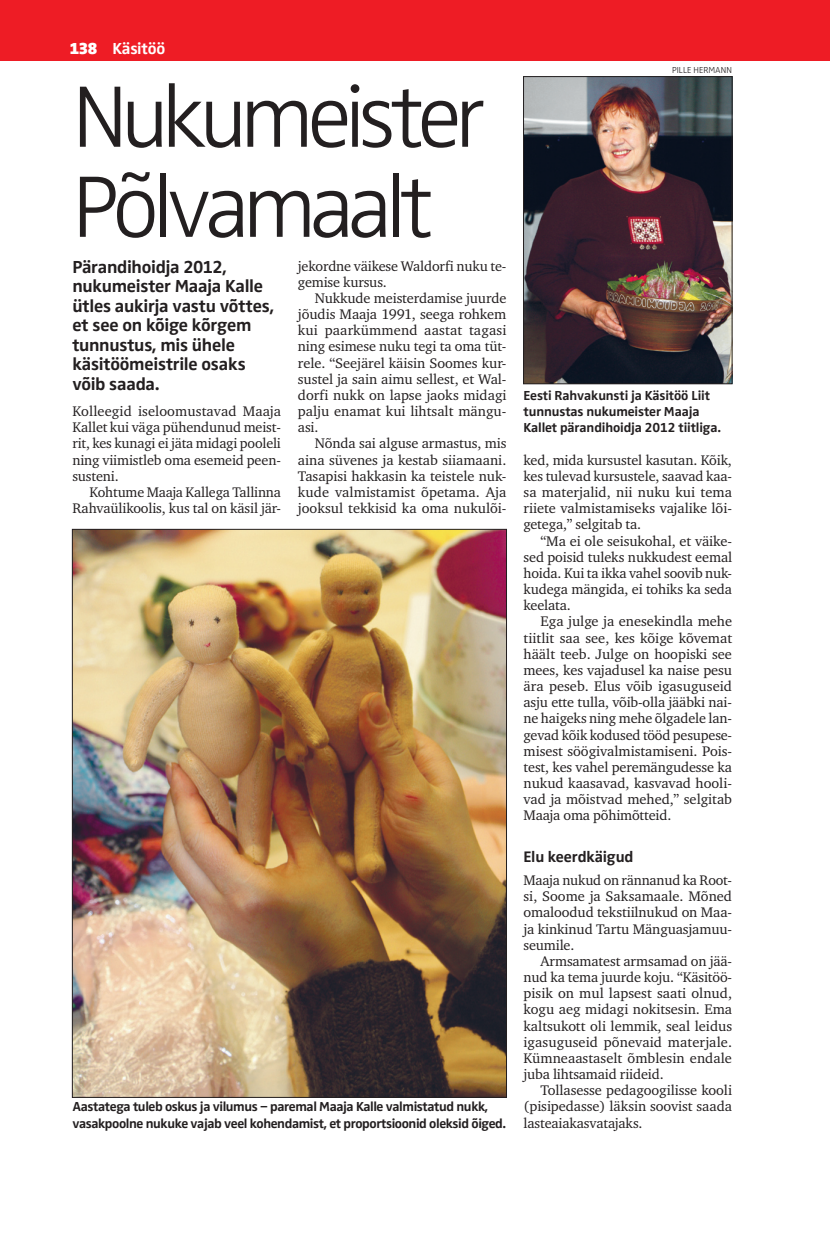
<style>
.page{position:relative;width:830px;height:1234px;background:#fff}
.page>*{position:absolute;margin:0;border:0;box-sizing:border-box;transform-origin:0 0}
.t1{font:300 90px/90px "Zwo Pro";letter-spacing:-.075em;color:#231f20}
.t2{font:700 18px/19.5px "Zwo Pro";letter-spacing:-.015em;color:#231f20}
.t3{font:700 16.5px "Zwo Pro";letter-spacing:-.02em;color:#fff}
.t4{font:700 15.75px "Zwo Pro";letter-spacing:-.01em;color:#231f20}
.t5{font:14.25px/16.2px "Charter ITC";letter-spacing:-.01em;color:#231f20;text-align:justify}
.t6{font:700 13.5px/16.2px "Zwo Pro";letter-spacing:-.03em;color:#231f20}
.t7{font:700 13.5px/16.2px "Zwo Pro";letter-spacing:-.01em;color:#231f20}
.t8{font:300 9px "Zwo Pro";color:#231f20}
.s1{font-weight:900}
</style>
<div class="page">
<div style="left:0;top:0;width:829px;height:60px;background:#ee1c25"></div>
<hr style="left:829px;top:0;width:1px;height:60px;background:#ee1c25">
<img style="left:525px;top:78px;width:205px;height:304px">
<div style="left:523px;top:76px;width:209px;height:308px;border:1px solid #231f20"></div>
<img style="left:74px;top:531px;width:430px;height:564px">
<p class="t3" style="left:70px;top:39px;width:97px"><span class="s1">138</span> Käsitöö</p>
<h1 class="t1" style="left:72px;top:74px;width:415px">Nukumeister<br>Põlvamaalt</h1>
<p class="t2" style="left:72px;top:257px;width:203px">Pärandihoidja 2012, nukumeister Maaja Kalle ütles aukirja vastu võttes, et see on kõige kõrgem tunnustus, mis ühele käsitöömeistrile osaks võib saada.</p>
<p class="t5" style="left:72px;top:403px;width:210px">Kolleegid iseloomustavad Maaja Kallet kui väga pühendunud meist&shy;rit, kes kunagi ei jäta midagi pooleli ning viimistleb oma esemeid peen&shy;susteni.</p>
<p class="t5" style="left:72px;top:484px;width:210px;text-align:right">Kohtume Maaja Kallega Tallinna<br>Rahvaülikoolis, kus tal on käsil jär-</p>
<p class="t5" style="left:298px;top:257px;width:210px">jekordne väikese Waldorfi nuku te&shy;gemise kursus.</p>
<p class="t5" style="left:298px;top:290px;width:210px;text-indent:17px">Nukkude meisterdamise juurde jõudis Maaja 1991, seega rohkem kui paarkümmend aastat tagasi ning esimese nuku tegi ta oma tüt&shy;rele. “Seejärel käisin Soomes kur&shy;sustel ja sain aimu sellest, et Wal&shy;dorfi nukk on lapse jaoks midagi palju enamat kui lihtsalt mängu&shy;asi.</p>
<p class="t5" style="left:298px;top:435px;width:210px;text-indent:17px">Nõnda sai alguse armastus, mis aina süvenes ja kestab siiamaani.<br>Tasapisi hakkasin ka teistele nuk&shy;kude valmistamist õpetama. Aja jooksul tekkisid ka oma nukulõi-</p>
<p class="t6" style="left:72px;top:1098px;width:435px">Aastatega tuleb oskus ja vilumus − paremal Maaja Kalle valmistatud nukk, vasakpoolne nukuke vajab veel kohendamist, et proportsioonid oleksid õiged.</p>
<p class="t8" style="left:671px;top:64px;width:61px">PILLE HERMANN</p>
<p class="t7" style="left:523px;top:387px;width:199px">Eesti Rahvakunsti ja Käsitöö Liit tunnustas nukumeister Maaja<br>Kallet pärandihoidja 2012 tiitliga.</p>
<p class="t5" style="left:523px;top:451px;width:210px">ked, mida kursustel kasutan. Kõik, kes tulevad kursustele, saavad kaa&shy;sa materjalid, nii nuku kui tema riiete valmistamiseks vajalike lõi&shy;getega,” selgitab ta.</p>
<p class="t5" style="left:523px;top:532px;width:210px;text-indent:17px">“Ma ei ole seisukohal, et väike&shy;sed poisid tuleks nukkudest eemal hoida. Kui ta ikka vahel soovib nuk&shy;kudega mängida, ei tohiks ka seda keelata.</p>
<p class="t5" style="left:523px;top:613px;width:210px;text-indent:17px">Ega julge ja enesekindla mehe tiitlit saa see, kes kõige kõvemat häält teeb. Julge on hoopiski see mees, kes vajadusel ka naise pesu ära peseb. Elus võib igasuguseid asju ette tulla, võib-olla jääbki nai&shy;ne haigeks ning mehe õlgadele lan&shy;gevad kõik kodused tööd pesupese&shy;misest söögivalmistamiseni. Pois&shy;test, kes vahel peremängudesse ka nukud kaasavad, kasvavad hooli&shy;vad ja mõistvad mehed,” selgitab Maaja oma põhimõtteid.</p>
<p class="t4" style="left:523px;top:847px;width:111px">Elu keerdkäigud</p>
<p class="t5" style="left:523px;top:871px;width:210px">Maaja nukud on rännanud ka Root&shy;si, Soome ja Saksamaale. Mõned omaloodud tekstiilnukud on Maa&shy;ja kinkinud Tartu Mänguasjamuu&shy;seumile.</p>
<p class="t5" style="left:523px;top:952px;width:210px;text-indent:17px">Armsamatest armsamad on jää&shy;nud ka tema juurde koju. “Käsitöö&shy;pisik on mul lapsest saati olnud, kogu aeg midagi nokitsesin. Ema kaltsukott oli lemmik, seal leidus igasuguseid põnevaid materjale.<br>Kümneaastaselt õmblesin endale juba lihtsamaid riideid.</p>
<p class="t5" style="left:523px;top:1081px;width:210px;text-indent:17px">Tollasesse pedagoogilisse kooli (pisipedasse) läksin soovist saada lasteaiakasvatajaks.</p>
</div>
